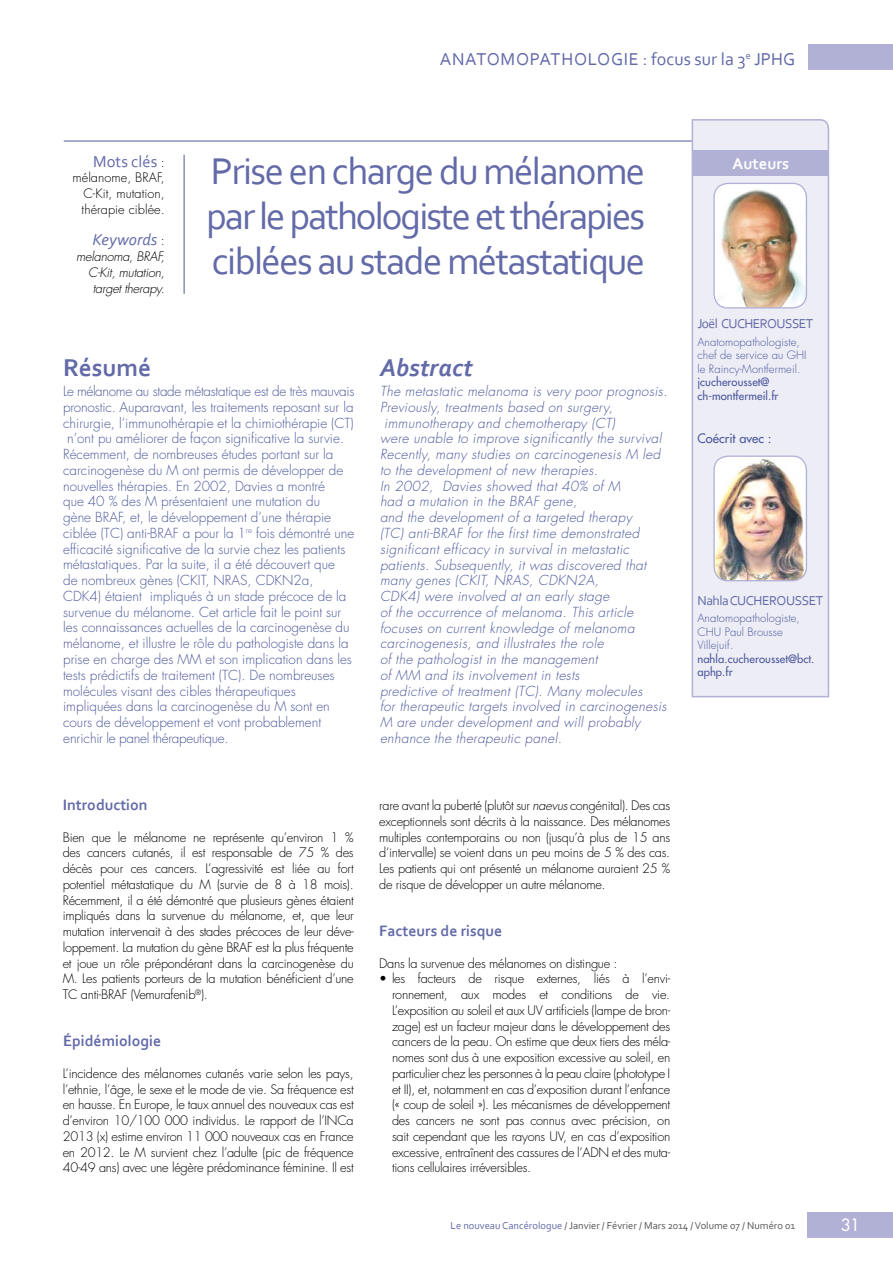
<style>
.page{position:relative;width:893px;height:1263px;background:#fff}
.page>*{position:absolute;margin:0;border:0;box-sizing:border-box;transform-origin:0 0}
.t1{font:39px/45px "Corbel";letter-spacing:-.04em;color:#636aa8;text-align:justify}
.t2{font:italic 700 25.5px "Corbel";color:#636aa8}
.t3{font:700 25.5px "Corbel";color:#636aa8}
.t4{font:18px "Corbel";color:#636aa8}
.t5{font:16.5px "Corbel";letter-spacing:.005em;color:#636aa8}
.t6{font:italic 16.5px "Corbel";letter-spacing:.005em;color:#636aa8}
.t7{font:700 16.5px "Corbel";letter-spacing:.005em;color:#fff}
.t8{font:16.5px "Futura";color:#fff}
.t9{font:700 15.75px "Corbel";color:#636aa8}
.t10{font:300 13.5px/15.8px "Futura";color:#4d599c}
.t11{font:italic 300 13.5px "Futura";letter-spacing:.025em;color:#4d599c}
.t12{font:13.5px "Corbel";letter-spacing:-.03em;color:#636aa8}
.t13{font:300 12.75px/15.8px "Futura";letter-spacing:-.02em;color:#000;text-align:justify}
.t14{font:italic 300 12.75px/15.8px "Futura";letter-spacing:-.02em;color:#000;text-align:right}
.t15{font:12.75px "Futura";letter-spacing:.005em;color:#4d599c}
.t16{font:300 11.25px/13.5px "Futura";letter-spacing:.005em;color:#4d599c}
.t17{font:11.25px/13.5px "Futura";letter-spacing:.005em;color:#4d599c}
.t18{font:10.5px "Corbel";color:#575756}
.s1{font-family:"Futura";font-weight:300;font-size:12.75px;color:#000}
.s2{font-family:"Futura";font-weight:300;font-style:normal;font-size:12.75px;color:#000}
.s3{font-style:italic}
.s4{color:#636aa8}
</style>
<div class="page">
<div style="left:808px;top:1212px;width:85px;height:25px;background:#b1b1d5"></div>
<div style="left:808px;top:44px;width:85px;height:26px;background:#b1b1d5"></div>
<hr style="left:184px;top:155px;width:1px;height:139px;background:#4d599c">
<div style="left:691px;top:119px;width:139px;height:579px;background:#ededf6"></div>
<img style="left:714px;top:183px;width:92px;height:125px">
<div style="left:713px;top:183px;width:94px;height:126px;border:1px solid #b1b1d5;border-radius:14px"></div>
<img style="left:714px;top:456px;width:92px;height:125px">
<div style="left:713px;top:455px;width:94px;height:126px;border:1px solid #b1b1d5;border-radius:14px"></div>
<div style="left:693px;top:150px;width:136px;height:26px;background:#b1b1d5"></div>
<hr style="left:64px;top:141px;width:628px;height:1px;background:#4d599c">
<h3 class="t4" style="left:440px;top:48px;width:357px">ANATOMOPATHOLOGIE : focus sur la 3<sup>e</sup> JPHG</h3>
<p class="t5" style="left:93px;top:151px;width:73px">Mots clés <span class="s1">:</span></p>
<p class="t13" style="left:82px;top:170px;width:85px;text-indent:-9px">mélanome, BRAF, C-Kit, mutation, thérapie ciblée.</p>
<p class="t6" style="left:92px;top:230px;width:74px">Keywords <span class="s2">:</span></p>
<p class="t14" style="left:76px;top:249px;width:90px">melanoma, BRAF,<br>C-Kit, mutation, target therapy.</p>
<h1 class="t1" style="left:206px;top:147px;width:441px">Prise en charge du mélanome par le pathologiste et thérapies ciblées au stade métastatique</h1>
<h2 class="t3" style="left:63px;top:352px;width:90px">Résumé</h2>
<p class="t10" style="left:63px;top:384px;width:293px">Le mélanome au stade métastatique est de très mauvais pronostic. Auparavant, les traitements reposant sur la chirurgie, l’immunothérapie et la chimiothérapie (CT) n’ont pu améliorer de façon significative la survie.<br>Récemment, de nombreuses études portant sur la carcinogenèse du M ont permis de développer de nouvelles thérapies. En 2002, Davies a montré<br>que 40 % des M présentaient une mutation du<br>gène BRAF, et, le développement d’une thérapie ciblée (TC) anti-BRAF a pour la 1<sup>re</sup> fois démontré une efficacité significative de la survie chez les patients métastatiques. Par la suite, il a été découvert que<br>de nombreux gènes (CKIT, NRAS, CDKN2a, CDK4) étaient impliqués à un stade précoce de la survenue du mélanome. Cet article fait le point sur les connaissances actuelles de la carcinogenèse du mélanome, et illustre le rôle du pathologiste dans la prise en charge des MM et son implication dans les tests prédictifs de traitement (TC). De nombreuses molécules visant des cibles thérapeutiques impliquées dans la carcinogenèse du M sont en cours de développement et vont probablement enrichir le panel thérapeutique.</p>
<h2 class="t2" style="left:380px;top:352px;width:94px">Abstract</h2>
<p class="t11" style="left:380px;top:383px;width:289px">The metastatic melanoma is very poor prognosis.</p>
<p class="t11" style="left:380px;top:399px;width:234px">Previously, treatments based on surgery,</p>
<p class="t11" style="left:384px;top:415px;width:232px">immunotherapy and chemotherapy (CT)</p>
<p class="t11" style="left:380px;top:430px;width:283px">were unable to improve significantly the survival</p>
<p class="t11" style="left:380px;top:446px;width:282px">Recently, many studies on carcinogenesis M led</p>
<p class="t11" style="left:380px;top:462px;width:219px">to the development of new therapies.</p>
<p class="t11" style="left:380px;top:478px;width:242px">In 2002, Davies showed that 40% of M</p>
<p class="t11" style="left:380px;top:493px;width:199px">had a mutation in the BRAF gene,</p>
<p class="t11" style="left:380px;top:509px;width:253px">and the development of a targeted therapy</p>
<p class="t11" style="left:380px;top:525px;width:261px">(TC) anti-BRAF for the first time demonstrated</p>
<p class="t11" style="left:380px;top:541px;width:251px">significant efficacy in survival in metastatic</p>
<p class="t11" style="left:380px;top:556px;width:268px">patients. Subsequently, it was discovered that</p>
<p class="t11" style="left:380px;top:572px;width:221px">many genes (CKIT, NRAS, CDKN2A,</p>
<p class="t11" style="left:380px;top:588px;width:231px">CDK4) were involved at an early stage</p>
<p class="t11" style="left:380px;top:604px;width:255px">of the occurrence of melanoma. This article</p>
<p class="t11" style="left:380px;top:619px;width:256px">focuses on current knowledge of melanoma</p>
<p class="t11" style="left:380px;top:635px;width:225px">carcinogenesis, and illustrates the role</p>
<p class="t11" style="left:380px;top:651px;width:219px">of the pathologist in the management</p>
<p class="t11" style="left:380px;top:667px;width:201px">of MM and its involvement in tests</p>
<p class="t11" style="left:380px;top:682px;width:264px">predictive of treatment (TC). Many molecules</p>
<p class="t11" style="left:380px;top:698px;width:288px">for therapeutic targets involved in carcinogenesis</p>
<p class="t11" style="left:380px;top:714px;width:262px">M are under development and will probably</p>
<p class="t11" style="left:380px;top:730px;width:184px">enhance the therapeutic panel.</p>
<p class="t7" style="left:732px;top:153px;width:58px">Auteurs</p>
<p class="t12" style="left:697px;top:315px;width:117px">Joël CUCHEROUSSET</p>
<p class="t16" style="left:697px;top:335px;width:111px">Anatomopathologiste, chef de service au GHI le Raincy-Montfermeil.</p>
<p class="t17" style="left:697px;top:376px;width:83px">jcucherousset@ ch-montfermeil.fr</p>
<p class="t15" style="left:697px;top:430px;width:76px">Coécrit avec :</p>
<p class="t12" style="left:697px;top:592px;width:127px">Nahla CUCHEROUSSET</p>
<p class="t16" style="left:697px;top:612px;width:104px">Anatomopathologiste,<br>CHU Paul Brousse<br>Villejuif.</p>
<p class="t17" style="left:697px;top:652px;width:119px">nahla.cucherousset@bct. aphp.fr</p>
<p class="t9" style="left:63px;top:795px;width:86px">Introduction</p>
<p class="t13" style="left:63px;top:829px;width:293px">Bien que le mélanome ne représente qu’environ 1 % des cancers cutanés, il est responsable de 75 % des décès pour ces cancers. L’agressivité est liée au fort potentiel métastatique du M (survie de 8 à 18 mois).<br>Récemment, il a été démontré que plusieurs gènes étaient impliqués dans la survenue du mélanome, et, que leur mutation intervenait à des stades précoces de leur déve&shy;loppement. La mutation du gène BRAF est la plus fréquente et joue un rôle prépondérant dans la carcinogenèse du M. Les patients porteurs de la mutation bénéficient d’une TC anti-BRAF (Vemurafenib<sup>®</sup>).</p>
<p class="t9" style="left:63px;top:1031px;width:100px">Épidémiologie</p>
<p class="t13" style="left:63px;top:1066px;width:293px">L’incidence des mélanomes cutanés varie selon les pays, l’ethnie, l’âge, le sexe et le mode de vie. Sa fréquence est en hausse. En Europe, le taux annuel des nouveaux cas est d’environ 10/100 000 individus. Le rapport de l’INCa 2013 (x) estime environ 11 000 nouveaux cas en France en 2012. Le M survient chez l’adulte (pic de fréquence 40-49 ans) avec une légère prédominance féminine. Il est</p>
<p class="t13" style="left:379px;top:798px;width:293px">rare avant la puberté (plutôt sur <span class="s3">naevus</span> congénital). Des cas exceptionnels sont décrits à la naissance. Des mélanomes multiples contemporains ou non (jusqu’à plus de 15 ans d’intervalle) se voient dans un peu moins de 5 % des cas.<br>Les patients qui ont présenté un mélanome auraient 25 % de risque de développer un autre mélanome.</p>
<p class="t9" style="left:379px;top:921px;width:124px">Facteurs de risque</p>
<p class="t13" style="left:379px;top:955px;width:240px">Dans la survenue des mélanomes on distingue :</p>
<p class="t13" style="left:392px;top:971px;width:280px;text-indent:-13px">• les facteurs de risque externes, liés à l’envi&shy;ronnement, aux modes et conditions de vie.<br>L’exposition au soleil et aux UV artificiels (lampe de bron&shy;zage) est un facteur majeur dans le développement des cancers de la peau. On estime que deux tiers des méla&shy;nomes sont dus à une exposition excessive au soleil, en particulier chez les personnes à la peau claire (phototype I et II), et, notamment en cas d’exposition durant l’enfance (« coup de soleil »). Les mécanismes de développement des cancers ne sont pas connus avec précision, on sait cependant que les rayons UV, en cas d’exposition excessive, entraînent des cassures de l’ADN et des muta&shy;tions cellulaires irréversibles.</p>
<p class="t18" style="left:451px;top:1218px;width:346px"><span class="s4">Le nouveau Cancérologue</span> / Janvier / Février / Mars 2014 / Volume 07 / Numéro 01</p>
<p class="t8" style="left:841px;top:1215px;width:21px">31</p>
</div>
